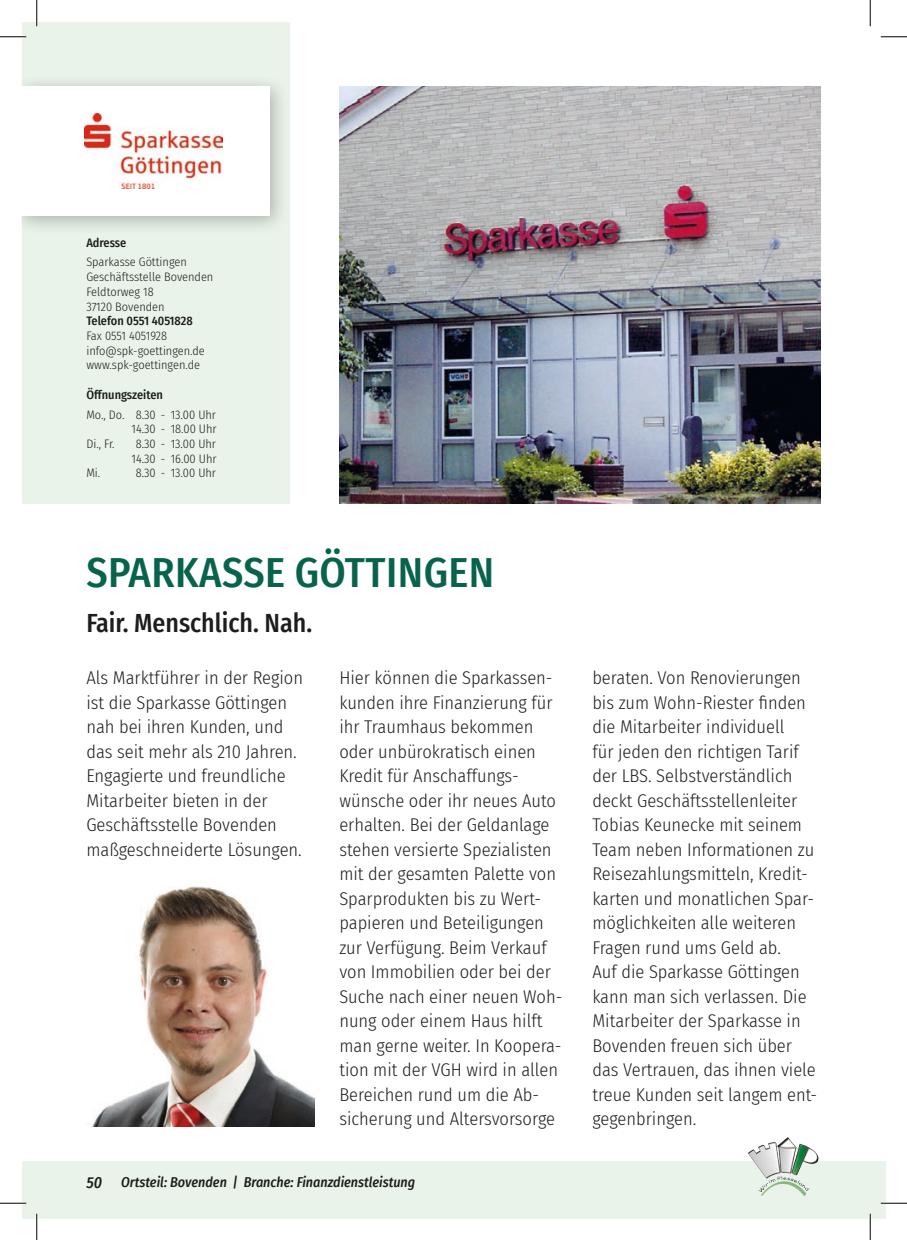
<style>
.page{position:relative;width:907px;height:1240px;background:#fff}
.page>*{position:absolute;margin:0;border:0;box-sizing:border-box;transform-origin:0 0}
.t1{font:500 42px "Fira Sans Condensed";letter-spacing:.01em;color:#07634b}
.t2{font:500 26.25px "Fira Sans Condensed";color:#1d1d1b}
.t3{font:300 18.38px/24.5px "Fira Sans Condensed";color:#1d1d1b}
.t4{font:italic 500 14px "Fira Sans Condensed";color:#1d1d1b}
.t5{font:300 12.25px/14.7px "Fira Sans Condensed";color:#1d1d1b}
.t6{font:500 12.25px "Fira Sans Condensed";color:#1d1d1b}
.s1{font-size:15.75px}
</style>
<div class="page">
<div style="left:22px;top:1160px;width:848px;height:57px;background:#e9f3e9"></div>
<div style="left:870px;top:1160px;width:15px;height:57px;background:#e9f3e9"></div>
<img style="left:746px;top:1137px;width:75px;height:59px">
<div style="left:22px;top:22px;width:268px;height:481px;background:#e9f3e9"></div>
<img style="left:339px;top:86px;width:482px;height:417px">
<img style="left:92px;top:886px;width:223px;height:240px">
<div style="left:22px;top:73px;width:268px;height:162px;background:#1d1d1b;opacity:.3"></div>
<div style="left:22px;top:86px;width:248px;height:129px;background:#fff"></div>
<img style="left:85px;top:114px;width:137px;height:74px">
<hr style="left:0;top:36px;width:26px;height:2px;background:#fff">
<hr style="left:0;top:1201px;width:26px;height:3px;background:#fff">
<hr style="left:881px;top:1201px;width:26px;height:3px;background:#fff">
<hr style="left:36px;top:0;width:2px;height:26px;background:#fff">
<hr style="left:36px;top:1213px;width:2px;height:26px;background:#fff">
<hr style="left:869px;top:1213px;width:2px;height:26px;background:#fff">
<svg style="left:0;top:36px;width:26px;height:1px"></svg>
<svg style="left:881px;top:36px;width:26px;height:1px"></svg>
<svg style="left:0;top:1202px;width:26px;height:1px"></svg>
<svg style="left:881px;top:1202px;width:26px;height:1px"></svg>
<svg style="left:36px;top:0;width:1px;height:26px"></svg>
<svg style="left:36px;top:1213px;width:1px;height:26px"></svg>
<svg style="left:870px;top:0;width:1px;height:26px"></svg>
<svg style="left:870px;top:1213px;width:1px;height:26px"></svg>
<p class="t6" style="left:86px;top:233px;width:42px">Adresse</p>
<p class="t5" style="left:86px;top:255px;width:129px">Sparkasse Göttingen<br>Geschäftsstelle Bovenden<br>Feldtorweg 18<br>37120 Bovenden</p>
<p class="t6" style="left:86px;top:311px;width:108px">Telefon 0551 4051828</p>
<p class="t5" style="left:86px;top:328px;width:120px">Fax 0551 4051928 info@spk-goettingen.de www.spk-goettingen.de</p>
<p class="t6" style="left:86px;top:385px;width:78px">Öffnungszeiten</p>
<p class="t5" style="left:86px;top:407px;width:131px">Mo., Do. 8.30 - 13.00 Uhr</p>
<p class="t5" style="left:131px;top:421px;width:87px">14.30 - 18.00 Uhr</p>
<p class="t5" style="left:86px;top:436px;width:30px">Di., Fr.</p>
<p class="t5" style="left:131px;top:436px;width:87px;text-align:center">8.30 - 13.00 Uhr<br>14.30 - 16.00 Uhr</p>
<p class="t5" style="left:86px;top:465px;width:15px">Mi.</p>
<p class="t5" style="left:136px;top:465px;width:82px">8.30 - 13.00 Uhr</p>
<h1 class="t1" style="left:87px;top:539px;width:409px">SPARKASSE GÖTTINGEN</h1>
<h2 class="t2" style="left:86px;top:602px;width:227px">Fair. Menschlich. Nah.</h2>
<p class="t3" style="left:86px;top:665px;width:218px">Als Marktführer in der Region ist die Sparkasse Göttingen nah bei ihren Kunden, und das seit mehr als 210 Jahren.<br>Engagierte und freundliche<br>Mitarbeiter bieten in der<br>Geschäftsstelle Bovenden maßgeschneiderte Lösungen.</p>
<p class="t3" style="left:339px;top:665px;width:225px">Hier können die Sparkassen&shy;kunden ihre Finanzierung für ihr Traumhaus bekommen oder unbürokratisch einen<br>Kredit für Anschaffungs&shy;wünsche oder ihr neues Auto erhalten. Bei der Geldanlage stehen versierte Spezialisten mit der gesamten Palette von<br>Sparprodukten bis zu Wert&shy;papieren und Beteiligungen zur Verfügung. Beim Verkauf von Immobilien oder bei der<br>Suche nach einer neuen Woh&shy;nung oder einem Haus hilft man gerne weiter. In Koopera&shy;tion mit der VGH wird in allen<br>Bereichen rund um die Ab&shy;sicherung und Altersvorsorge</p>
<p class="t3" style="left:592px;top:665px;width:226px">beraten. Von Renovierungen bis zum Wohn-Riester finden die Mitarbeiter individuell<br>für jeden den richtigen Tarif der LBS. Selbstverständlich deckt Geschäftsstellenleiter<br>Tobias Keunecke mit seinem<br>Team neben Informationen zu<br>Reisezahlungsmitteln, Kredit&shy;karten und monatlichen Spar&shy;möglichkeiten alle weiteren<br>Fragen rund ums Geld ab.<br>Auf die Sparkasse Göttingen kann man sich verlassen. Die<br>Mitarbeiter der Sparkasse in<br>Bovenden freuen sich über das Vertrauen, das ihnen viele treue Kunden seit langem ent&shy;gegenbringen.</p>
<p class="t4" style="left:86px;top:1170px;width:330px"><span class="s1">50</span> Ortsteil: Bovenden | Branche: Finanzdienstleistung</p>
</div>
